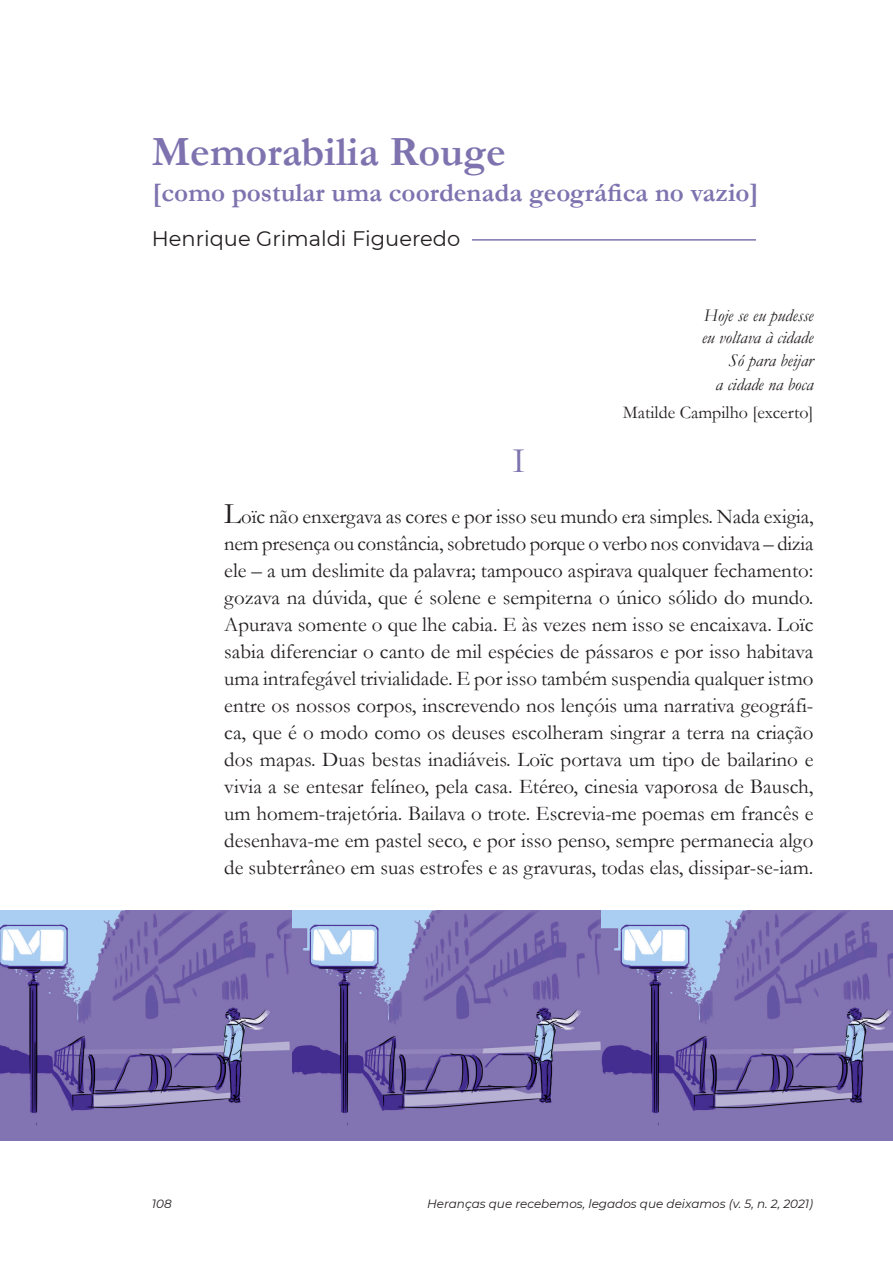
<style>
.page{position:relative;width:893px;height:1263px;background:#fff}
.page>*{position:absolute;margin:0;border:0;box-sizing:border-box;transform-origin:0 0}
.t1{font:700 42px "Garamond";color:#7e73af}
.t2{font:36px "Garamond";color:#7e73af}
.t3{font:700 27px "Garamond";color:#7e73af}
.t4{font:21px/27px "Garamond";color:#231f20;text-align:justify}
.t5{font:21px "Montserrat";color:#231f20}
.t6{font:italic 18px/23px "Garamond";color:#231f20;text-align:right}
.t7{font:18px "Garamond";color:#231f20}
.t8{font:italic 12px "Montserrat";color:#231f20}
.s1{font-size:30px}
</style>
<div class="page">
<hr style="left:472px;top:239px;width:284px;height:2px;background:#7e73af">
<img style="left:0;top:910px;width:893px;height:230px">
<h1 class="t1" style="left:152px;top:123px;width:356px">Memorabilia Rouge</h1>
<p class="t3" style="left:152px;top:175px;width:609px">[como postular uma coordenada geográfica no vazio]</p>
<p class="t5" style="left:152px;top:224px;width:310px">Henrique Grimaldi Figueredo</p>
<p class="t6" style="left:702px;top:303px;width:113px">Hoje se eu pudesse eu voltava à cidade<br>Só para beijar<br>a cidade na boca</p>
<p class="t7" style="left:623px;top:400px;width:192px">Matilde Campilho [excerto]</p>
<h2 class="t2" style="left:512px;top:436px;width:14px">I</h2>
<p class="t4" style="left:224px;top:503px;width:591px"><span class="s1">L</span>oïc não enxergava as cores e por isso seu mundo era simples. Nada exigia, nem presença ou constância, sobretudo porque o verbo nos convidava – dizia ele – a um deslimite da palavra; tampouco aspirava qualquer fechamento: gozava na dúvida, que é solene e sempiterna o único sólido do mundo.<br>Apurava somente o que lhe cabia. E às vezes nem isso se encaixava. Loïc sabia diferenciar o canto de mil espécies de pássaros e por isso habitava uma intrafegável trivialidade. E por isso também suspendia qualquer istmo entre os nossos corpos, inscrevendo nos lençóis uma narrativa geográfi&shy;ca, que é o modo como os deuses escolheram singrar a terra na criação dos mapas. Duas bestas inadiáveis. Loïc portava um tipo de bailarino e vivia a se entesar felíneo, pela casa. Etéreo, cinesia vaporosa de Bausch, um homem-trajetória. Bailava o trote. Escrevia-me poemas em francês e desenhava-me em pastel seco, e por isso penso, sempre permanecia algo de subterrâneo em suas estrofes e as gravuras, todas elas, dissipar-se-iam.</p>
<p class="t8" style="left:152px;top:1195px;width:21px">108</p>
<p class="t8" style="left:427px;top:1195px;width:388px">Heranças que recebemos, legados que deixamos (v. 5, n. 2, 2021)</p>
</div>
